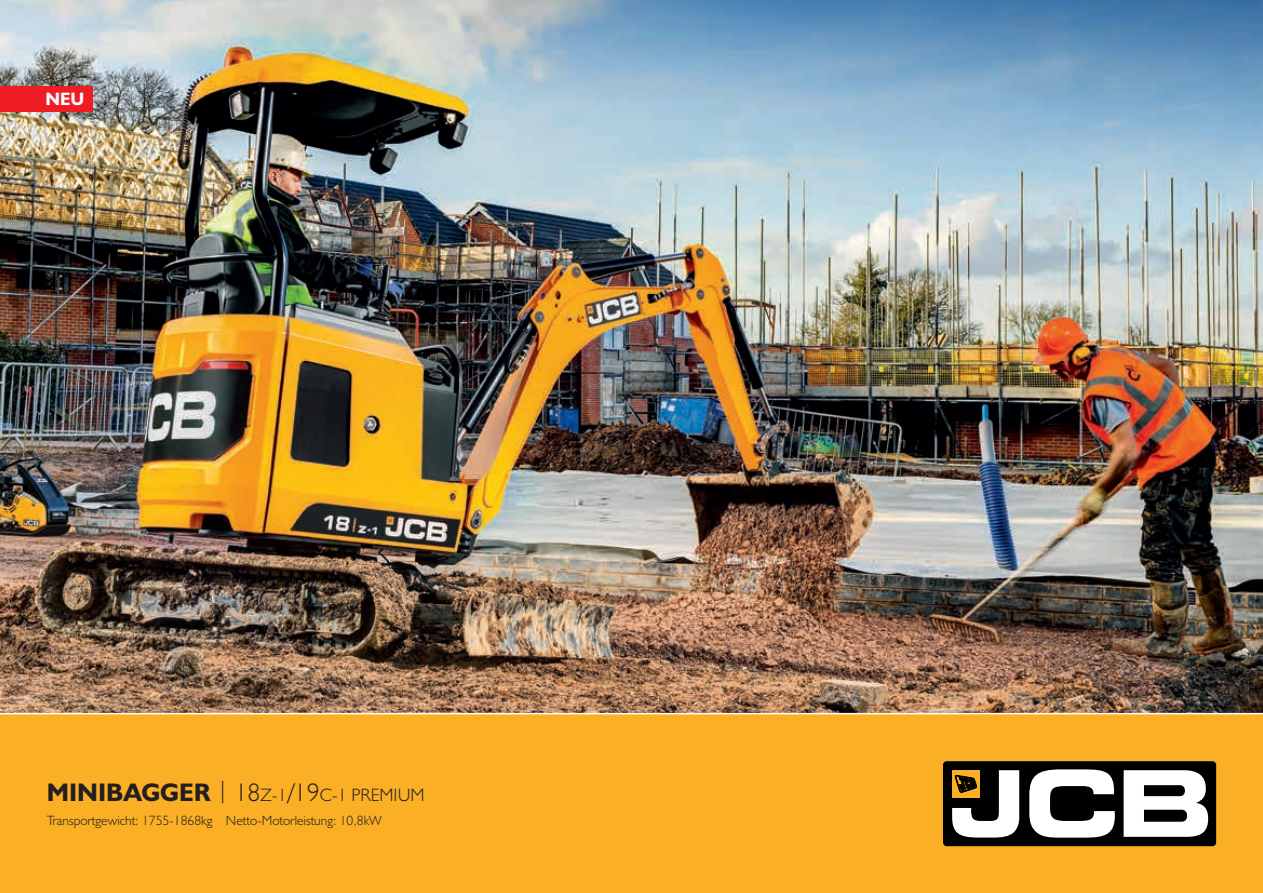
<style>
.page{position:relative;width:1263px;height:893px;background:#fff}
.page>*{position:absolute;margin:0;border:0;box-sizing:border-box;transform-origin:0 0}
.t1{font:18px "JCB Light";color:#231f20}
.t2{font:18px "JCB Bold";color:#fff}
.t3{font:13.5px "JCB Light";color:#231f20}
.s1{font-family:"JCB Bold";font-size:25.5px}
.s2{font-size:25.5px}
</style>
<div class="page">
<img style="left:0;top:0;width:1263px;height:712px">
<div style="left:0;top:712px;width:1263px;height:181px;background:#fbaf25"></div>
<div style="left:0;top:86px;width:93px;height:26px;background:#ee1d23"></div>
<div style="left:925px;top:743px;width:309px;height:121px;background:#fbaf25"></div>
<div style="left:943px;top:761px;width:273px;height:85px;background:#000;border-radius:4px"></div>
<svg style="left:1029px;top:769px;width:86px;height:69px"></svg>
<svg style="left:1123px;top:770px;width:85px;height:67px"></svg>
<svg style="left:952px;top:770px;width:67px;height:67px"></svg>
<h1 class="t2" style="left:45px;top:88px;width:40px">NEU</h1>
<h1 class="t1" style="left:47px;top:783px;width:379px"><span class="s1">MINIBAGGER</span> <sup>|</sup> <span class="s2">18</span>Z-1<span class="s2">/19</span>C-1 PREMIUM</h1>
<p class="t3" style="left:47px;top:812px;width:336px">Transportgewicht: 1755-1868kg Netto-Motorleistung: 10,8kW</p>
</div>
